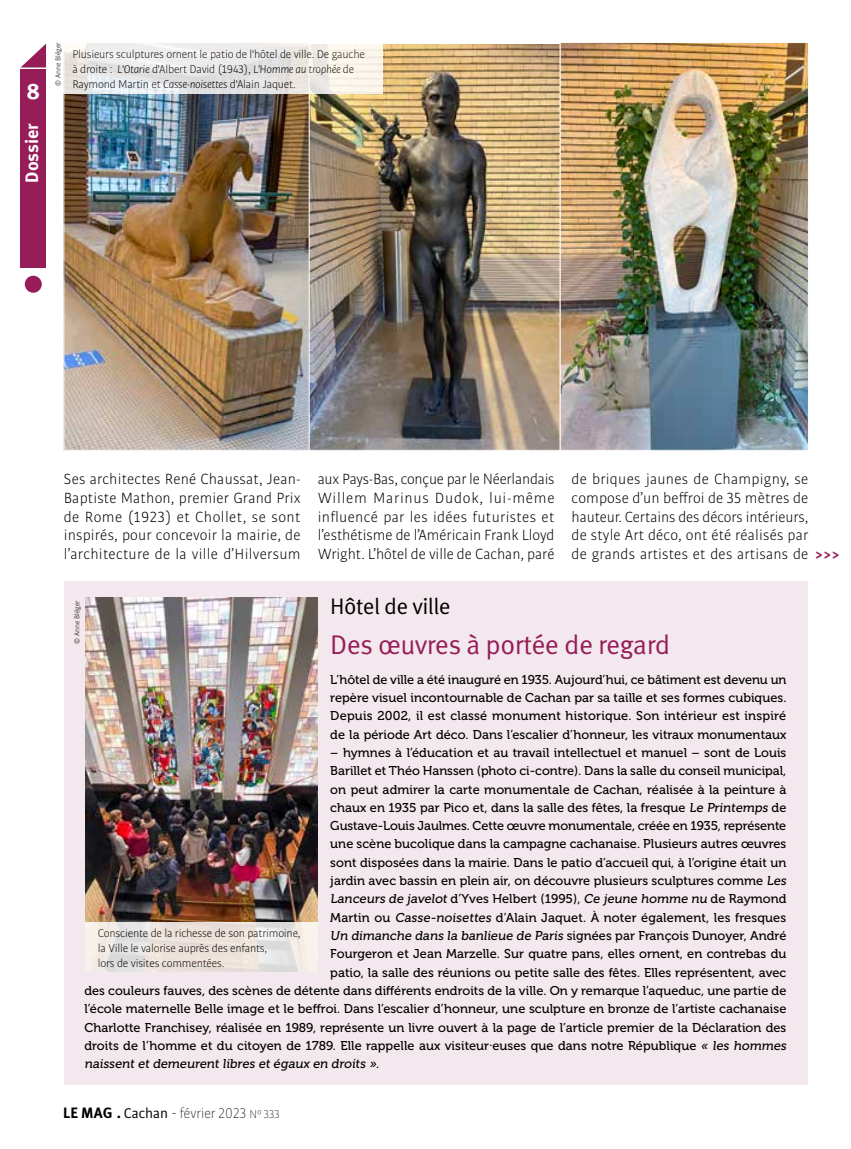
<style>
.page{position:relative;width:851px;height:1149px;background:#fff}
.page>*{position:absolute;margin:0;border:0;box-sizing:border-box;transform-origin:0 0}
.t1{font:27px "Meta Pro Norm";letter-spacing:-.025em;color:#961d58}
.t2{font:22.5px "Meta Pro Norm";letter-spacing:-.02em;color:#000}
.t3{font:700 22.5px "Meta Pro";color:#fff}
.t4{font:700 18px "Meta Pro";letter-spacing:-.005em;color:#fff}
.t5{font:300 15.75px/18.8px "Bulo";letter-spacing:.01em;color:#000;text-align:justify}
.t6{font:100 15px "Bulo";color:#000}
.t7{font:12.75px/18.3px "Museo 500";letter-spacing:.005em;color:#000;text-align:justify}
.t8{font:300 12px/15px "Bulo";letter-spacing:-.02em;color:#000}
.t9{font:italic 300 12px/15px "Bulo";letter-spacing:-.02em;color:#000}
.t10{font:700 12px "Bulo";color:#961d58}
.t11{font:300 7.5px "Bulo";color:#000}
.s1{font-style:italic}
.s2{font-style:normal}
.s3{font-family:"Meta Pro";font-weight:700}
.s4{font-weight:400}
.s5{font-size:18px}
.s6{font-size:12px}
</style>
<div class="page">
<svg style="left:21px;top:44px;width:25px;height:23px"></svg>
<div style="left:21px;top:69px;width:25px;height:199px;background:#961d58"></div>
<div style="left:25px;top:275px;width:17px;height:17px;background:#961d58;border-radius:50%"></div>
<div style="left:64px;top:581px;width:743px;height:503px;background:#f3e8ed"></div>
<img style="left:85px;top:597px;width:232px;height:324px">
<svg style="left:85px;top:921px;width:232px;height:50px;fill:#ece3de"></svg>
<img style="left:65px;top:94px;width:244px;height:354px">
<img style="left:311px;top:45px;width:247px;height:403px">
<img style="left:561px;top:44px;width:245px;height:404px">
<div style="left:559px;top:42px;width:249px;height:408px;border:1px solid #fff"></div>
<svg style="left:64px;top:43px;width:319px;height:51px;background:#eceae7"></svg>
<h2 class="t3" style="left:26px;top:74px;width:15px">8</h2>
<h3 class="t4" style="left:18px;top:182px;width:61px;rotate:-90deg">Dossier</h3>
<p class="t11" style="left:53px;top:86px;width:45px;rotate:-90deg">© Anne Bléger</p>
<p class="t8" style="left:72px;top:46px;width:294px">Plusieurs sculptures ornent le patio de l'hôtel de ville. De gauche à droite : <span class="s1">L'Otarie</span> d'Albert David (1943), <span class="s1">L'Homme au trophée</span> de<br>Raymond Martin et <span class="s1">Casse-noisettes</span> d'Alain Jaquet.</p>
<p class="t9" style="left:71px;top:60px;width:229px"><span class="s2">ville, dont</span> es Lanceurs de javelot <span class="s2">d'Yves Helbert (1995),</span> Ce jeune homme nu et Casse-noisettes <span class="s2">d'Alain</span></p>
<p class="t5" style="left:64px;top:469px;width:238px">Ses architectes René Chaussat, Jean-Baptiste Mathon, premier Grand Prix de Rome (1923) et Chollet, se sont inspirés, pour concevoir la mairie, de l’architecture de la ville d’Hilversum</p>
<p class="t5" style="left:317px;top:469px;width:238px">aux Pays-Bas, conçue par le Néerlandais Willem Marinus Dudok, lui-même influencé par les idées futuristes et l’esthétisme de l’Américain Frank Lloyd Wright. L’hôtel de ville de Cachan, paré</p>
<p class="t5" style="left:571px;top:469px;width:238px">de briques jaunes de Champigny, se compose d’un beffroi de 35 mètres de hauteur. Certains des décors intérieurs, de style Art déco, ont été réalisés par de grands artistes et des artisans de</p>
<p class="t10" style="left:815px;top:546px;width:25px">&gt; &gt; &gt;</p>
<p class="t11" style="left:72px;top:643px;width:45px;rotate:-90deg">© Anne Bléger</p>
<h2 class="t2" style="left:330px;top:589px;width:122px">Hôtel de ville</h2>
<h1 class="t1" style="left:330px;top:624px;width:341px">Des œuvres à portée de regard</h1>
<p class="t7" style="left:330px;top:670px;width:457px">L’hôtel de ville a été inauguré en 1935. Aujourd’hui, ce bâtiment est devenu un repère visuel incontournable de Cachan par sa taille et ses formes cubiques.<br>Depuis 2002, il est classé monument historique. Son intérieur est inspiré de la période Art déco. Dans l’escalier d’honneur, les vitraux monumentaux</p>
<p class="t7" style="left:330px;top:743px;width:457px">– hymnes à l’éducation et au travail intellectuel et manuel – sont de Louis</p>
<p class="t7" style="left:330px;top:761px;width:457px">Barillet et Théo Hanssen (photo ci-contre). Dans la salle du conseil municipal,</p>
<p class="t7" style="left:330px;top:780px;width:457px">on peut admirer la carte monumentale de Cachan, réalisée à la peinture à</p>
<p class="t7" style="left:330px;top:798px;width:457px">chaux en 1935 par Pico et, dans la salle des fêtes, la fresque Le Printemps de</p>
<p class="t7" style="left:330px;top:816px;width:457px">Gustave-Louis Jaulmes. Cette œuvre monumentale, créée en 1935, représente</p>
<p class="t7" style="left:330px;top:834px;width:457px">une scène bucolique dans la campagne cachanaise. Plusieurs autres œuvres</p>
<p class="t7" style="left:330px;top:853px;width:457px">sont disposées dans la mairie. Dans le patio d’accueil qui, à l’origine était un</p>
<p class="t7" style="left:330px;top:871px;width:459px">jardin avec bassin en plein air, on découvre plusieurs sculptures comme Les</p>
<p class="t7" style="left:330px;top:889px;width:457px">Lanceurs de javelot d’Yves Helbert (1995), Ce jeune homme nu de Raymond</p>
<p class="t7" style="left:330px;top:908px;width:457px">Martin ou Casse-noisettes d’Alain Jaquet. À noter également, les fresques</p>
<p class="t7" style="left:330px;top:926px;width:457px">Un dimanche dans la banlieue de Paris signées par François Dunoyer, André</p>
<p class="t7" style="left:330px;top:944px;width:457px">Fourgeron et Jean Marzelle. Sur quatre pans, elles ornent, en contrebas du</p>
<p class="t7" style="left:330px;top:963px;width:457px">patio, la salle des réunions ou petite salle des fêtes. Elles représentent, avec</p>
<p class="t7" style="left:84px;top:981px;width:703px">des couleurs fauves, des scènes de détente dans différents endroits de la ville. On y remarque l’aqueduc, une partie de</p>
<p class="t7" style="left:84px;top:999px;width:703px">l’école maternelle Belle image et le beffroi. Dans l’escalier d’honneur, une sculpture en bronze de l’artiste cachanaise</p>
<p class="t7" style="left:84px;top:1017px;width:703px">Charlotte Franchisey, réalisée en 1989, représente un livre ouvert à la page de l’article premier de la Déclaration des</p>
<p class="t7" style="left:84px;top:1036px;width:705px">droits de l’homme et du citoyen de 1789. Elle rappelle aux visiteur.euses que dans notre République « les hommes</p>
<p class="t7" style="left:84px;top:1054px;width:296px">naissent et demeurent libres et égaux en droits ».</p>
<p class="t8" style="left:98px;top:924px;width:204px">Consciente de la richesse de son patrimoine, la Ville le valorise auprès des enfants,<br>lors de visites commentées.</p>
<p class="t6" style="left:63px;top:1104px;width:218px"><span class="s3">LE MAG .</span> <span class="s4">Cachan</span> <span class="s5">-</span> février 2023 <span class="s6">N° 333</span></p>
</div>
